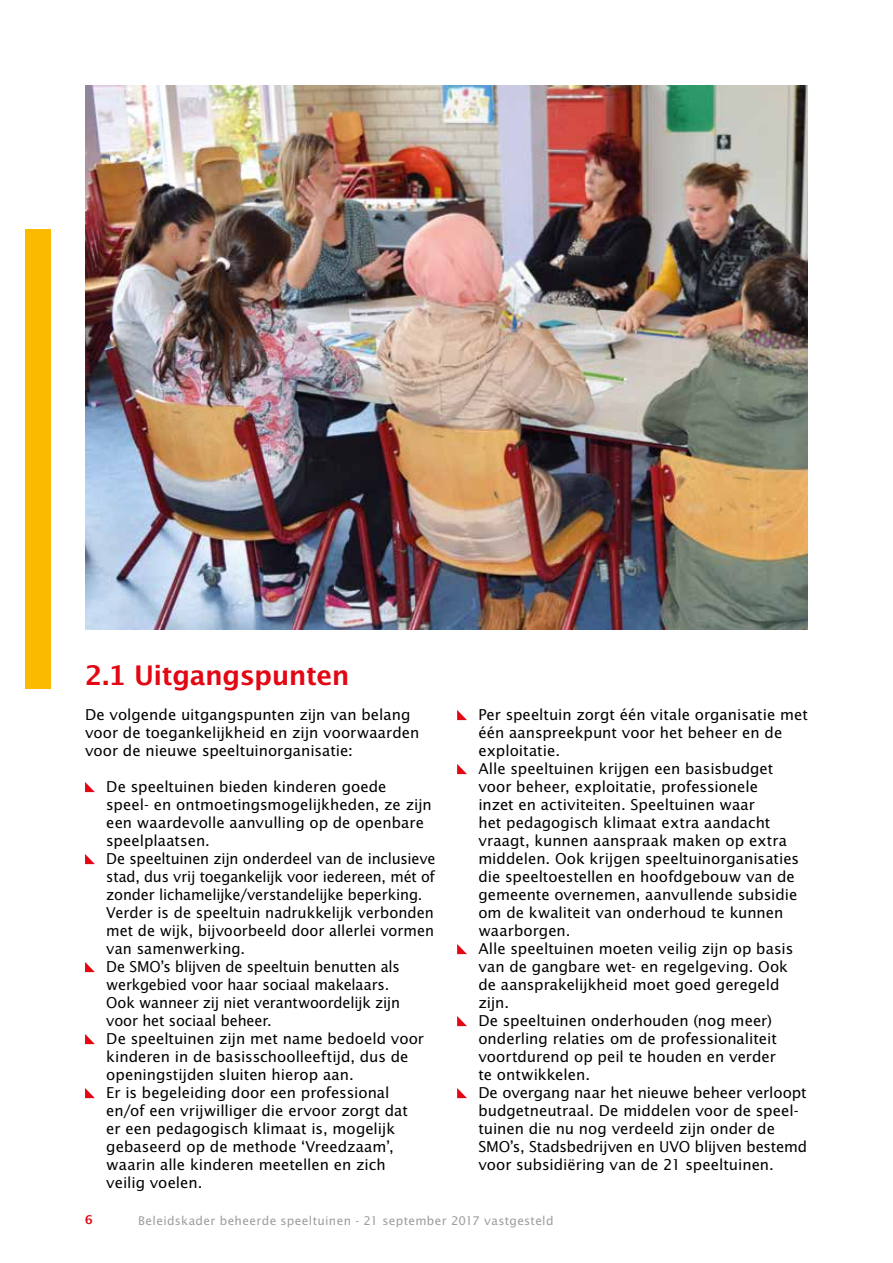
<style>
.page{position:relative;width:893px;height:1263px;background:#fff}
.page>*{position:absolute;margin:0;border:0;box-sizing:border-box;transform-origin:0 0}
.t1{font:27px "Lucida San Dem";letter-spacing:-.02em;color:#e30613}
.t2{font:15px/18px "Lucida Sans";letter-spacing:-.005em;color:#000}
.t3{font:12px "Lucida Sans";letter-spacing:.025em;color:#9d9d9c}
.t4{font:12px "Lucida San Dem";color:#e30613}
</style>
<div class="page">
<div style="left:26px;top:230px;width:25px;height:459px;background:#fbba00"></div>
<img style="left:85px;top:85px;width:722px;height:545px">
<svg style="left:85px;top:782px;width:10px;height:10px"></svg>
<svg style="left:85px;top:854px;width:10px;height:10px"></svg>
<svg style="left:85px;top:962px;width:10px;height:10px"></svg>
<svg style="left:85px;top:1034px;width:10px;height:10px"></svg>
<svg style="left:85px;top:1088px;width:10px;height:10px"></svg>
<svg style="left:457px;top:710px;width:10px;height:10px"></svg>
<svg style="left:457px;top:764px;width:10px;height:10px"></svg>
<svg style="left:457px;top:944px;width:10px;height:10px"></svg>
<svg style="left:457px;top:1016px;width:10px;height:10px"></svg>
<svg style="left:457px;top:1088px;width:10px;height:10px"></svg>
<h1 class="t1" style="left:85px;top:659px;width:266px">2.1 Uitgangspunten</h1>
<p class="t2" style="left:85px;top:705px;width:336px">De volgende uitgangspunten zijn van belang voor de toegankelijkheid en zijn voorwaarden voor de nieuwe speeltuinorganisatie:</p>
<p class="t2" style="left:106px;top:777px;width:331px">De speeltuinen bieden kinderen goede<br>speel- en ontmoetingsmogelijkheden, ze zijn een waardevolle aanvulling op de openbare speelplaatsen.<br>De speeltuinen zijn onderdeel van de inclusieve stad, dus vrij toegankelijk voor iedereen, mét of zonder lichamelijke/verstandelijke beperking.<br>Verder is de speeltuin nadrukkelijk verbonden met de wijk, bijvoorbeeld door allerlei vormen van samenwerking.<br>De SMO’s blijven de speeltuin benutten als werkgebied voor haar sociaal makelaars.<br>Ook wanneer zij niet verantwoordelijk zijn voor het sociaal beheer.<br>De speeltuinen zijn met name bedoeld voor kinderen in de basisschoolleeftijd, dus de openingstijden sluiten hierop aan.<br>Er is begeleiding door een professional<br>en/of een vrijwilliger die ervoor zorgt dat<br>er een pedagogisch klimaat is, mogelijk gebaseerd op de methode ‘Vreedzaam’, waarin alle kinderen meetellen en zich<br>veilig voelen.</p>
<p class="t2" style="left:478px;top:705px;width:331px">Per speeltuin zorgt één vitale organisatie met één aanspreekpunt voor het beheer en de exploitatie.<br>Alle speeltuinen krijgen een basisbudget voor beheer, exploitatie, professionele<br>inzet en activiteiten. Speeltuinen waar<br>het pedagogisch klimaat extra aandacht vraagt, kunnen aanspraak maken op extra middelen. Ook krijgen speeltuinorganisaties die speeltoestellen en hoofdgebouw van de gemeente overnemen, aanvullende subsidie om de kwaliteit van onderhoud te kunnen waarborgen.<br>Alle speeltuinen moeten veilig zijn op basis van de gangbare wet- en regelgeving. Ook de aansprakelijkheid moet goed geregeld zijn.<br>De speeltuinen onderhouden (nog meer) onderling relaties om de professionaliteit voortdurend op peil te houden en verder<br>te ontwikkelen.<br>De overgang naar het nieuwe beheer verloopt budgetneutraal. De middelen voor de speel&shy;tuinen die nu nog verdeeld zijn onder de SMO’s, Stadsbedrijven en UVO blijven bestemd voor subsidiëring van de 21 speeltuinen.</p>
<p class="t4" style="left:85px;top:1212px;width:9px">6</p>
<p class="t3" style="left:138px;top:1213px;width:417px">Beleidskader beheerde speeltuinen - 21 september 2017 vastgesteld</p>
</div>
